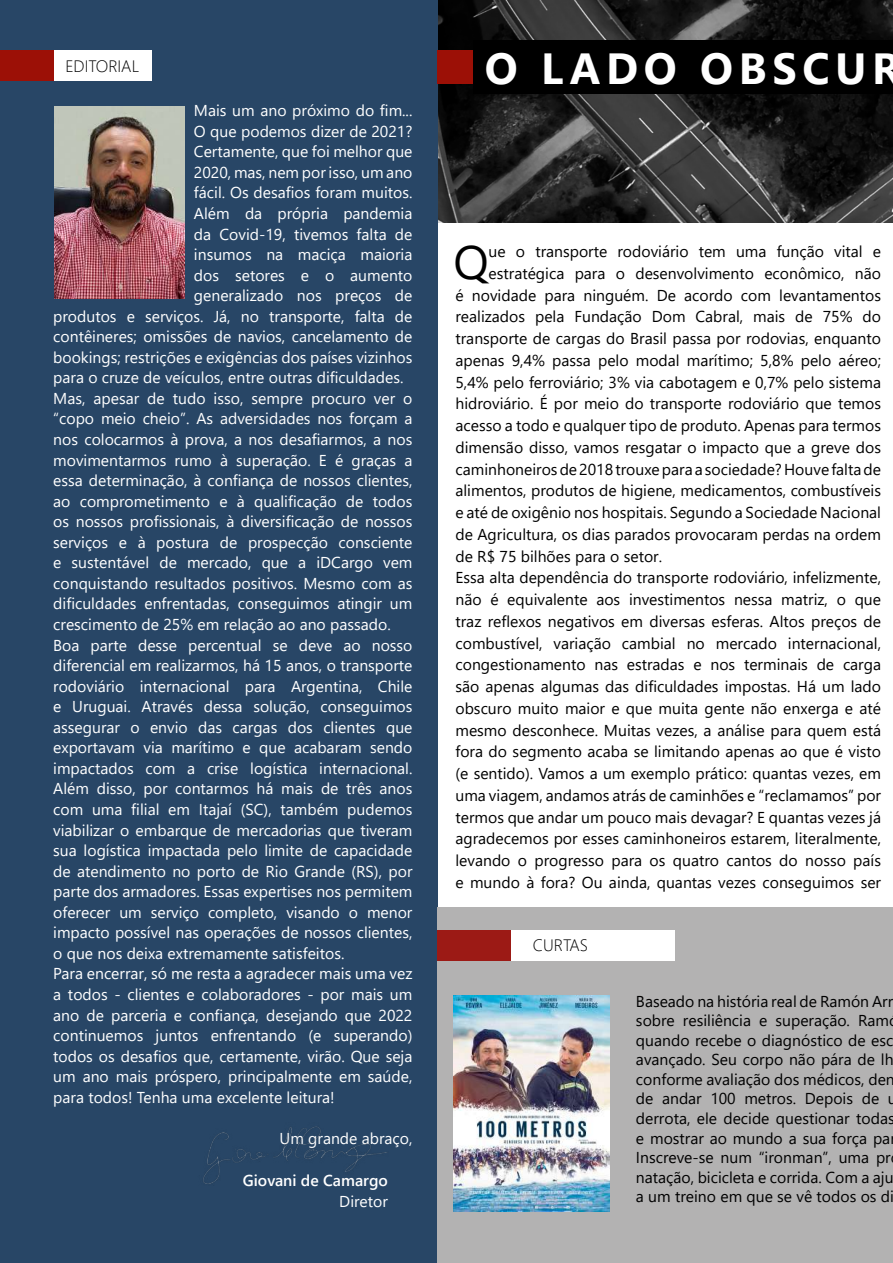
<style>
.page{position:relative;width:893px;height:1263px;background:#fff}
.page>*{position:absolute;margin:0;border:0;box-sizing:border-box;transform-origin:0 0}
.t1{font:46.8px "Segoe UI";color:#000}
.t2{font:700 43.5px "Segoe UI";letter-spacing:.13em;color:#fff}
.t3{font:300 16.5px "Segoe UI";color:#000}
.t4{font:15.75px "Segoe UI";color:#fff}
.t5{font:15.75px/19.5px "Segoe UI";color:#000}
.t6{font:600 15.75px "Segoe UI";color:#fff}
</style>
<div class="page">
<img style="left:437px;top:0;width:456px;height:223px">
<div style="left:0;top:0;width:437px;height:1263px;background:#284666"></div>
<div style="left:53px;top:51px;width:98px;height:30px;background:#fff"></div>
<div style="left:0;top:51px;width:53px;height:30px;background:#9c1006"></div>
<img style="left:54px;top:107px;width:130px;height:191px">
<img style="left:203px;top:1126px;width:184px;height:58px">
<div style="left:437px;top:51px;width:36px;height:33px;background:#9c1006"></div>
<div style="left:437px;top:907px;width:456px;height:356px;background:#b3b2b2"></div>
<div style="left:437px;top:930px;width:74px;height:30px;background:#9c1a15"></div>
<div style="left:511px;top:930px;width:164px;height:30px;background:#fff"></div>
<img style="left:454px;top:995px;width:155px;height:216px">
<div style="left:474px;top:40px;width:419px;height:54px;background:#000"></div>
<p class="t3" style="left:65px;top:50px;width:75px">EDITORIAL</p>
<p class="t4" style="left:194px;top:96px;width:220px">Mais um ano próximo do fim...</p>
<p class="t4" style="left:194px;top:116px;width:220px">O que podemos dizer de 2021?</p>
<p class="t4" style="left:194px;top:137px;width:220px">Certamente, que foi melhor que</p>
<p class="t4" style="left:194px;top:157px;width:220px">2020, mas, nem por isso, um ano</p>
<p class="t4" style="left:194px;top:178px;width:220px">fácil. Os desafios foram muitos.</p>
<p class="t4" style="left:194px;top:198px;width:220px">Além da própria pandemia</p>
<p class="t4" style="left:194px;top:219px;width:220px">da Covid-19, tivemos falta de</p>
<p class="t4" style="left:194px;top:240px;width:220px">insumos na maciça maioria</p>
<p class="t4" style="left:194px;top:260px;width:220px">dos setores e o aumento</p>
<p class="t4" style="left:194px;top:281px;width:220px">generalizado nos preços de</p>
<p class="t4" style="left:53px;top:301px;width:361px">produtos e serviços. Já, no transporte, falta de</p>
<p class="t4" style="left:53px;top:322px;width:361px">contêineres; omissões de navios, cancelamento de</p>
<p class="t4" style="left:53px;top:342px;width:361px">bookings; restrições e exigências dos países vizinhos</p>
<p class="t4" style="left:53px;top:363px;width:352px">para o cruze de veículos, entre outras dificuldades.</p>
<p class="t4" style="left:53px;top:383px;width:361px">Mas, apesar de tudo isso, sempre procuro ver o</p>
<p class="t4" style="left:53px;top:404px;width:361px">“copo meio cheio”. As adversidades nos forçam a</p>
<p class="t4" style="left:53px;top:425px;width:361px">nos colocarmos à prova, a nos desafiarmos, a nos</p>
<p class="t4" style="left:53px;top:445px;width:361px">movimentarmos rumo à superação. E é graças a</p>
<p class="t4" style="left:53px;top:466px;width:361px">essa determinação, à confiança de nossos clientes,</p>
<p class="t4" style="left:53px;top:486px;width:361px">ao comprometimento e à qualificação de todos</p>
<p class="t4" style="left:53px;top:507px;width:361px">os nossos profissionais, à diversificação de nossos</p>
<p class="t4" style="left:53px;top:527px;width:361px">serviços e à postura de prospecção consciente</p>
<p class="t4" style="left:53px;top:548px;width:361px">e sustentável de mercado, que a iDCargo vem</p>
<p class="t4" style="left:53px;top:568px;width:361px">conquistando resultados positivos. Mesmo com as</p>
<p class="t4" style="left:53px;top:589px;width:361px">dificuldades enfrentadas, conseguimos atingir um</p>
<p class="t4" style="left:53px;top:609px;width:339px">crescimento de 25% em relação ao ano passado.</p>
<p class="t4" style="left:53px;top:630px;width:361px">Boa parte desse percentual se deve ao nosso</p>
<p class="t4" style="left:53px;top:651px;width:361px">diferencial em realizarmos, há 15 anos, o transporte</p>
<p class="t4" style="left:53px;top:671px;width:361px">rodoviário internacional para Argentina, Chile</p>
<p class="t4" style="left:53px;top:692px;width:361px">e Uruguai. Através dessa solução, conseguimos</p>
<p class="t4" style="left:53px;top:712px;width:361px">assegurar o envio das cargas dos clientes que</p>
<p class="t4" style="left:53px;top:733px;width:361px">exportavam via marítimo e que acabaram sendo</p>
<p class="t4" style="left:53px;top:753px;width:361px">impactados com a crise logística internacional.</p>
<p class="t4" style="left:53px;top:774px;width:361px">Além disso, por contarmos há mais de três anos</p>
<p class="t4" style="left:53px;top:794px;width:361px">com uma filial em Itajaí (SC), também pudemos</p>
<p class="t4" style="left:53px;top:815px;width:361px">viabilizar o embarque de mercadorias que tiveram</p>
<p class="t4" style="left:53px;top:836px;width:361px">sua logística impactada pelo limite de capacidade</p>
<p class="t4" style="left:53px;top:856px;width:361px">de atendimento no porto de Rio Grande (RS), por</p>
<p class="t4" style="left:53px;top:877px;width:361px">parte dos armadores. Essas expertises nos permitem</p>
<p class="t4" style="left:53px;top:897px;width:361px">oferecer um serviço completo, visando o menor</p>
<p class="t4" style="left:53px;top:918px;width:361px">impacto possível nas operações de nossos clientes,</p>
<p class="t4" style="left:53px;top:938px;width:293px">o que nos deixa extremamente satisfeitos.</p>
<p class="t4" style="left:53px;top:959px;width:361px">Para encerrar, só me resta a agradecer mais uma vez</p>
<p class="t4" style="left:53px;top:979px;width:361px">a todos - clientes e colaboradores - por mais um</p>
<p class="t4" style="left:53px;top:1000px;width:361px">ano de parceria e confiança, desejando que 2022</p>
<p class="t4" style="left:53px;top:1020px;width:361px">continuemos juntos enfrentando (e superando)</p>
<p class="t4" style="left:53px;top:1041px;width:361px">todos os desafios que, certamente, virão. Que seja</p>
<p class="t4" style="left:53px;top:1062px;width:361px">um ano mais próspero, principalmente em saúde,</p>
<p class="t4" style="left:53px;top:1082px;width:283px">para todos! Tenha uma excelente leitura!</p>
<p class="t4" style="left:280px;top:1123px;width:134px">Um grande abraço,</p>
<p class="t6" style="left:243px;top:1165px;width:147px">Giovani de Camargo</p>
<p class="t4" style="left:339px;top:1186px;width:50px">Diretor</p>
<h2 class="t2" style="left:485px;top:28px;width:417px">O LADO OBSCUR</h2>
<h1 class="t1" style="left:453px;top:218px;width:37px">Q</h1>
<p class="t5" style="left:489px;top:240px;width:394px">ue o transporte rodoviário tem uma função vital e</p>
<p class="t5" style="left:489px;top:262px;width:394px">estratégica para o desenvolvimento econômico, não</p>
<p class="t5" style="left:455px;top:284px;width:427px">é novidade para ninguém. De acordo com levantamentos</p>
<p class="t5" style="left:455px;top:306px;width:427px">realizados pela Fundação Dom Cabral, mais de 75% do</p>
<p class="t5" style="left:455px;top:327px;width:427px">transporte de cargas do Brasil passa por rodovias, enquanto</p>
<p class="t5" style="left:455px;top:349px;width:427px">apenas 9,4% passa pelo modal marítimo; 5,8% pelo aéreo;</p>
<p class="t5" style="left:455px;top:371px;width:427px">5,4% pelo ferroviário; 3% via cabotagem e 0,7% pelo sistema</p>
<p class="t5" style="left:455px;top:393px;width:427px">hidroviário. É por meio do transporte rodoviário que temos</p>
<p class="t5" style="left:455px;top:414px;width:427px">acesso a todo e qualquer tipo de produto. Apenas para termos</p>
<p class="t5" style="left:455px;top:436px;width:427px">dimensão disso, vamos resgatar o impacto que a greve dos</p>
<p class="t5" style="left:455px;top:458px;width:427px">caminhoneiros de 2018 trouxe para a sociedade? Houve falta de</p>
<p class="t5" style="left:455px;top:480px;width:427px">alimentos, produtos de higiene, medicamentos, combustíveis</p>
<p class="t5" style="left:455px;top:501px;width:427px">e até de oxigênio nos hospitais. Segundo a Sociedade Nacional</p>
<p class="t5" style="left:455px;top:523px;width:427px">de Agricultura, os dias parados provocaram perdas na ordem</p>
<p class="t5" style="left:455px;top:545px;width:208px">de R$ 75 bilhões para o setor.</p>
<p class="t5" style="left:455px;top:567px;width:427px">Essa alta dependência do transporte rodoviário, infelizmente,</p>
<p class="t5" style="left:455px;top:588px;width:427px">não é equivalente aos investimentos nessa matriz, o que</p>
<p class="t5" style="left:455px;top:610px;width:427px">traz reflexos negativos em diversas esferas. Altos preços de</p>
<p class="t5" style="left:455px;top:632px;width:427px">combustível, variação cambial no mercado internacional,</p>
<p class="t5" style="left:455px;top:654px;width:427px">congestionamento nas estradas e nos terminais de carga</p>
<p class="t5" style="left:455px;top:675px;width:427px">são apenas algumas das dificuldades impostas. Há um lado</p>
<p class="t5" style="left:455px;top:697px;width:427px">obscuro muito maior e que muita gente não enxerga e até</p>
<p class="t5" style="left:455px;top:719px;width:427px">mesmo desconhece. Muitas vezes, a análise para quem está</p>
<p class="t5" style="left:455px;top:741px;width:427px">fora do segmento acaba se limitando apenas ao que é visto</p>
<p class="t5" style="left:455px;top:762px;width:427px">(e sentido). Vamos a um exemplo prático: quantas vezes, em</p>
<p class="t5" style="left:455px;top:784px;width:427px">uma viagem, andamos atrás de caminhões e “reclamamos” por</p>
<p class="t5" style="left:455px;top:806px;width:427px">termos que andar um pouco mais devagar? E quantas vezes já</p>
<p class="t5" style="left:455px;top:828px;width:427px">agradecemos por esses caminhoneiros estarem, literalmente,</p>
<p class="t5" style="left:455px;top:849px;width:427px">levando o progresso para os quatro cantos do nosso país</p>
<p class="t5" style="left:455px;top:871px;width:427px">e mundo à fora? Ou ainda, quantas vezes conseguimos ser</p>
<p class="t3" style="left:533px;top:929px;width:57px">CURTAS</p>
<p class="t5" style="left:636px;top:990px;width:262px">Baseado na história real de Ramón Arr sobre resiliência e superação. Ram quando recebe o diagnóstico de esc avançado. Seu corpo não pára de lh conforme avaliação dos médicos, den de andar 100 metros. Depois de u derrota, ele decide questionar todas e mostrar ao mundo a sua força pa Inscreve-se num “ironman”, uma pr natação, bicicleta e corrida. Com a aju a um treino em que se vê todos os di</p>
</div>
